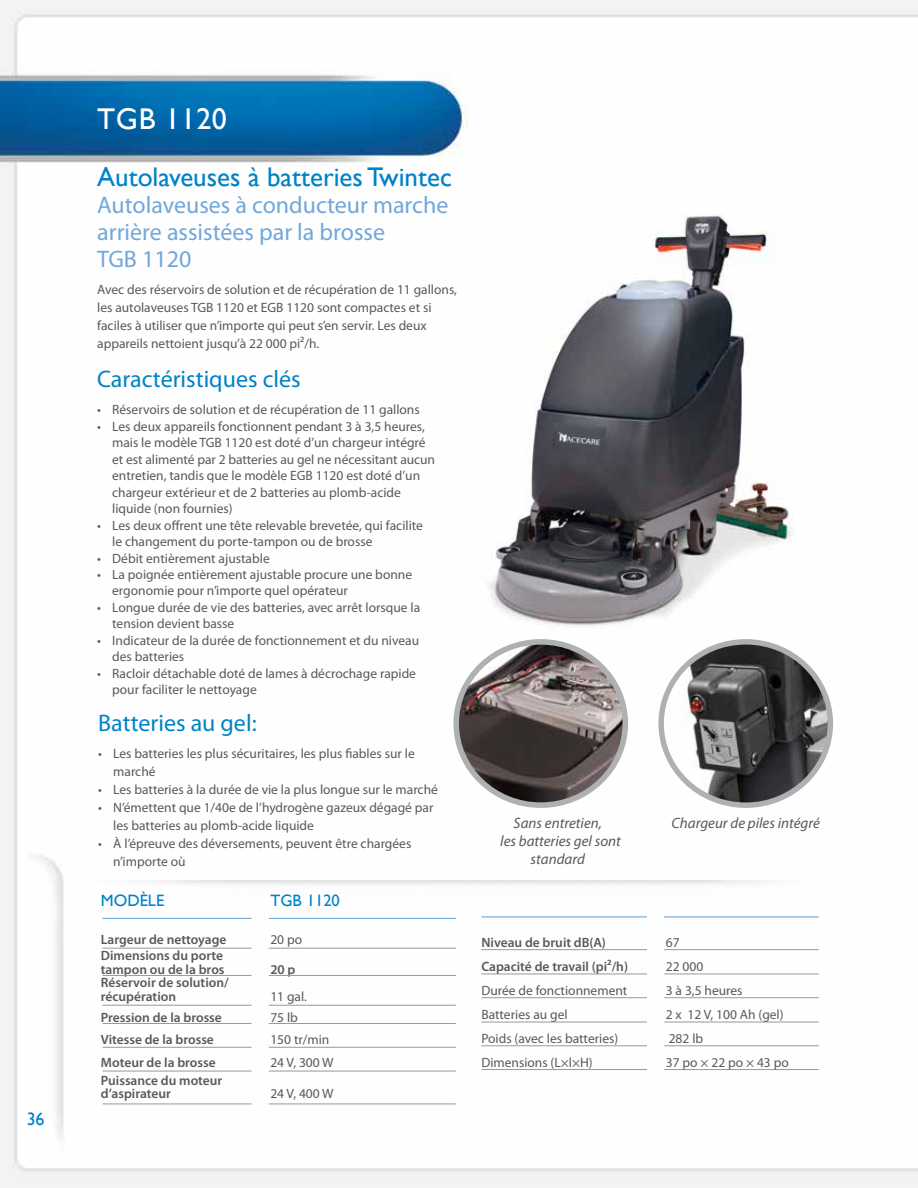
<style>
.page{position:relative;width:918px;height:1188px;background:#fff}
.page>*{position:absolute;margin:0;border:0;box-sizing:border-box;transform-origin:0 0}
.t1{font:30px "Gill Sans";letter-spacing:.02em;color:#fff}
.t2{font:27px "Gill Sans";color:#0082c7}
.t3{font:24px/27px "Myriad Pro";color:#72a7da}
.t4{font:24px "Myriad Pro";color:#0082c7}
.t5{font:18px "Gill Sans";color:#0082c7}
.t6{font:16.5px "Gill Sans";color:#0082c7}
.t7{font:italic 15px/18px "Myriad Pro";color:#58595b;text-align:center}
.t8{font:13.5px/16.5px "Myriad Pro";color:#58595b}
.t9{font:600 13.5px/13.5px "Myriad Pro";color:#58595b}
</style>
<div class="page">
<img style="left:0;top:0;width:918px;height:1188px">
<img style="left:53px;top:864px;width:788px;height:37px">
<img style="left:465px;top:197px;width:343px;height:454px">
<img style="left:456px;top:642px;width:169px;height:163px">
<div style="left:453px;top:639px;width:175px;height:169px;border:6px solid #aeb0b2;border-radius:50%"></div>
<img style="left:661px;top:642px;width:169px;height:163px">
<div style="left:658px;top:639px;width:175px;height:169px;border:5px solid #aeb0b2;border-radius:50%"></div>
<hr style="left:103px;top:975px;width:149px;height:1px;background:#97999c">
<hr style="left:103px;top:948px;width:149px;height:1px;background:#97999c">
<hr style="left:103px;top:918px;width:149px;height:1px;background:#72a7da">
<hr style="left:269px;top:975px;width:187px;height:1px;background:#97999c">
<hr style="left:269px;top:948px;width:187px;height:1px;background:#97999c">
<hr style="left:269px;top:918px;width:187px;height:1px;background:#72a7da">
<hr style="left:103px;top:1005px;width:149px;height:1px;background:#97999c">
<hr style="left:269px;top:1005px;width:187px;height:1px;background:#97999c">
<hr style="left:103px;top:1023px;width:149px;height:1px;background:#97999c">
<hr style="left:269px;top:1023px;width:187px;height:1px;background:#97999c">
<hr style="left:103px;top:1047px;width:149px;height:1px;background:#97999c">
<hr style="left:269px;top:1047px;width:187px;height:1px;background:#97999c">
<hr style="left:103px;top:1071px;width:149px;height:1px;background:#97999c">
<hr style="left:269px;top:1071px;width:187px;height:1px;background:#97999c">
<hr style="left:103px;top:1104px;width:149px;height:1px;background:#97999c">
<hr style="left:269px;top:1104px;width:187px;height:1px;background:#97999c">
<hr style="left:481px;top:974px;width:166px;height:1px;background:#97999c">
<hr style="left:481px;top:949px;width:166px;height:1px;background:#97999c">
<hr style="left:481px;top:916px;width:166px;height:1px;background:#72a7da">
<hr style="left:664px;top:974px;width:155px;height:1px;background:#97999c">
<hr style="left:664px;top:949px;width:155px;height:1px;background:#97999c">
<hr style="left:664px;top:916px;width:155px;height:1px;background:#72a7da">
<hr style="left:481px;top:997px;width:166px;height:1px;background:#97999c">
<hr style="left:664px;top:997px;width:155px;height:1px;background:#97999c">
<hr style="left:481px;top:1022px;width:166px;height:1px;background:#97999c">
<hr style="left:664px;top:1022px;width:155px;height:1px;background:#97999c">
<hr style="left:481px;top:1045px;width:166px;height:1px;background:#97999c">
<hr style="left:664px;top:1045px;width:155px;height:1px;background:#97999c">
<hr style="left:481px;top:1069px;width:166px;height:1px;background:#97999c">
<hr style="left:664px;top:1069px;width:155px;height:1px;background:#97999c">
<h3 class="t5" style="left:27px;top:1109px;width:19px">36</h3>
<h1 class="t1" style="left:97px;top:101px;width:131px">TGB 1120</h1>
<h2 class="t2" style="left:97px;top:162px;width:356px">Autolaveuses à batteries Twintec</h2>
<h3 class="t3" style="left:97px;top:192px;width:353px">Autolaveuses à conducteur marche arrière assistées par la brosse<br>TGB 1120</h3>
<p class="t8" style="left:97px;top:281px;width:361px;line-height:18px">Avec des réservoirs de solution et de récupération de 11 gallons, les autolaveuses TGB 1120 et EGB 1120 sont compactes et si faciles à utiliser que n’importe qui peut s’en servir. Les deux appareils nettoient jusqu’à 22 000 pi²/h.</p>
<h3 class="t4" style="left:97px;top:364px;width:205px">Caractéristiques clés</h3>
<p class="t8" style="left:97px;top:401px;width:324px">• Réservoirs de solution et de récupération de 11 gallons</p>
<p class="t8" style="left:112px;top:418px;width:324px;text-indent:-15px">• Les deux appareils fonctionnent pendant 3 à 3,5 heures, mais le modèle TGB 1120 est doté d’un chargeur intégré et est alimenté par 2 batteries au gel ne nécessitant aucun entretien, tandis que le modèle EGB 1120 est doté d’un chargeur extérieur et de 2 batteries au plomb-acide liquide (non fournies)</p>
<p class="t8" style="left:112px;top:517px;width:312px;text-indent:-15px">• Les deux offrent une tête relevable brevetée, qui facilite le changement du porte-tampon ou de brosse</p>
<p class="t8" style="left:97px;top:550px;width:174px">• Débit entièrement ajustable</p>
<p class="t8" style="left:112px;top:566px;width:301px;text-indent:-15px">• La poignée entièrement ajustable procure une bonne ergonomie pour n’importe quel opérateur</p>
<p class="t8" style="left:112px;top:599px;width:310px;text-indent:-15px">• Longue durée de vie des batteries, avec arrêt lorsque la tension devient basse</p>
<p class="t8" style="left:112px;top:632px;width:308px;text-indent:-15px">• Indicateur de la durée de fonctionnement et du niveau des batteries</p>
<p class="t8" style="left:112px;top:665px;width:305px;text-indent:-15px">• Racloir détachable doté de lames à décrochage rapide pour faciliter le nettoyage</p>
<h3 class="t4" style="left:98px;top:708px;width:160px">Batteries au gel:</h3>
<p class="t8" style="left:113px;top:744px;width:303px;line-height:18px;text-indent:-15px">• Les batteries les plus sécuritaires, les plus fiables sur le marché</p>
<p class="t8" style="left:98px;top:781px;width:341px">• Les batteries à la durée de vie la plus longue sur le marché</p>
<p class="t8" style="left:113px;top:798px;width:322px;line-height:18px;text-indent:-15px">• N’émettent que 1/40e de l’hydrogène gazeux dégagé par les batteries au plomb-acide liquide</p>
<p class="t8" style="left:113px;top:834px;width:300px;line-height:18px;text-indent:-15px">• À l’épreuve des déversements, peuvent être chargées n’importe où</p>
<p class="t6" style="left:101px;top:891px;width:65px">MODÈLE</p>
<p class="t6" style="left:270px;top:891px;width:71px">TGB 1120</p>
<p class="t9" style="left:101px;top:932px;width:127px">Largeur de nettoyage</p>
<p class="t8" style="left:270px;top:931px;width:33px">20 po</p>
<p class="t9" style="left:101px;top:949px;width:125px">Dimensions du porte tampon ou de la bros</p>
<p class="t9" style="left:270px;top:962px;width:27px">20 p</p>
<p class="t9" style="left:101px;top:976px;width:129px">Réservoir de solution/ récupération</p>
<p class="t8" style="left:270px;top:988px;width:38px">11 gal.</p>
<p class="t9" style="left:101px;top:1010px;width:123px">Pression de la brosse</p>
<p class="t8" style="left:270px;top:1009px;width:29px">75 lb</p>
<p class="t9" style="left:101px;top:1033px;width:115px">Vitesse de la brosse</p>
<p class="t8" style="left:270px;top:1031px;width:61px">150 tr/min</p>
<p class="t9" style="left:101px;top:1055px;width:116px">Moteur de la brosse</p>
<p class="t8" style="left:270px;top:1054px;width:65px">24 V, 300 W</p>
<p class="t9" style="left:101px;top:1073px;width:123px">Puissance du moteur d’aspirateur</p>
<p class="t8" style="left:270px;top:1085px;width:65px">24 V, 400 W</p>
<p class="t7" style="left:500px;top:813px;width:122px">Sans entretien,<br>les batteries gel sont standard</p>
<p class="t7" style="left:672px;top:813px;width:150px">Chargeur de piles intégré</p>
<p class="t9" style="left:481px;top:935px;width:126px">Niveau de bruit dB(A)</p>
<p class="t8" style="left:666px;top:934px;width:15px">67</p>
<p class="t9" style="left:481px;top:959px;width:148px">Capacité de travail (pi²/h)</p>
<p class="t8" style="left:666px;top:958px;width:39px">22 000</p>
<p class="t8" style="left:481px;top:982px;width:147px">Durée de fonctionnement</p>
<p class="t8" style="left:666px;top:982px;width:78px">3 à 3,5 heures</p>
<p class="t8" style="left:481px;top:1006px;width:88px">Batteries au gel</p>
<p class="t8" style="left:666px;top:1006px;width:119px">2 x 12 V, 100 Ah (gel)</p>
<p class="t8" style="left:481px;top:1030px;width:138px">Poids (avec les batteries)</p>
<p class="t8" style="left:669px;top:1030px;width:36px">282 lb</p>
<p class="t8" style="left:481px;top:1054px;width:113px">Dimensions (L×l×H)</p>
<p class="t8" style="left:666px;top:1054px;width:124px">37 po × 22 po × 43 po</p>
</div>
